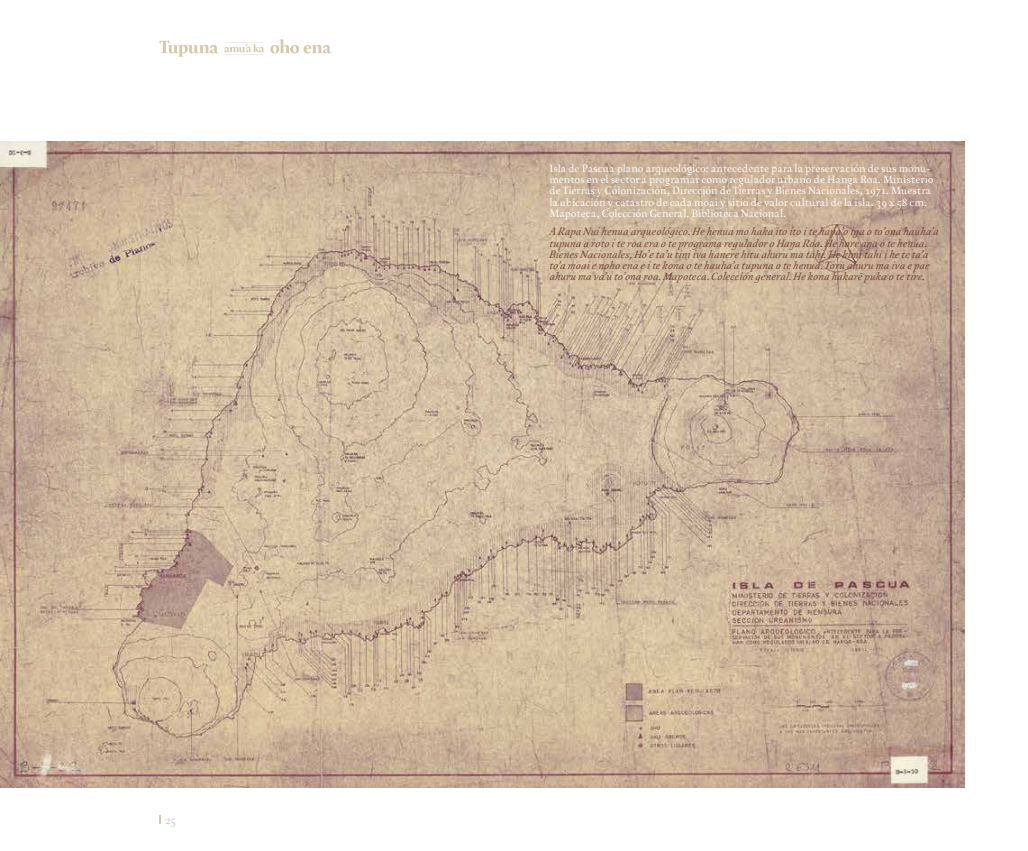
<style>
.page{position:relative;width:1028px;height:851px;background:#fff}
.page>*{position:absolute;margin:0;border:0;box-sizing:border-box;transform-origin:0 0}
.t1{font:12.5px "Australis Pro";color:#c7c6c7}
.t2{font:italic 11.25px/11.2px "Australis Pro";letter-spacing:.005em;color:#714438;scale:1.07 1}
.t3{font:11.25px/11.2px "Australis Pro";letter-spacing:.005em;color:#fff}
</style>
<div class="page">
<img style="left:0;top:142px;width:964px;height:645px">
<svg style="left:159px;top:815px;width:2px;height:8px"></svg>
<svg style="left:224px;top:42px;width:40px;height:13px"></svg>
<svg style="left:270px;top:39px;width:61px;height:14px"></svg>
<svg style="left:159px;top:41px;width:59px;height:16px"></svg>
<p class="t1" style="left:165px;top:812px;width:13px">25</p>
<p class="t3" style="left:549px;top:163px;width:386px">Isla de Pascua plano arqueológico: antecedente para la preservación de sus monu&shy;mentos en el sector a programar como regulador urbano de Hanga Roa. Ministerio de Tierras y Colonización, Dirección de Tierras y Bienes Nacionales, 1971. Muestra la ubicación y catastro de cada moai y sitio de valor cultural de la isla. 39 x 58 cm.<br>Mapoteca, Colección General. Biblioteca Nacional.</p>
<p class="t2" style="left:549px;top:226px;width:365px">A Rapa Nui henua arqueológico. He henua mo haka ito ito i te hapa’o iŋa o to’ona hauha’a tupuna a roto i te roa era o te programa regulador o Haŋa Roa. He hare aŋa o te henua.<br>Bienes Nacionales, Ho’e ta’u tini iva hanere hitu ahuru ma tahi. He kimi tahi i he te ta’a to’a moai e noho ena e i te kona o te hauha’a tupuna o te henua. Toru ahuru ma iva e pae ahuru ma va’u to’ona roa. Mapoteca. Colección general. He kona hakarē puka o te tire.</p>
</div>
